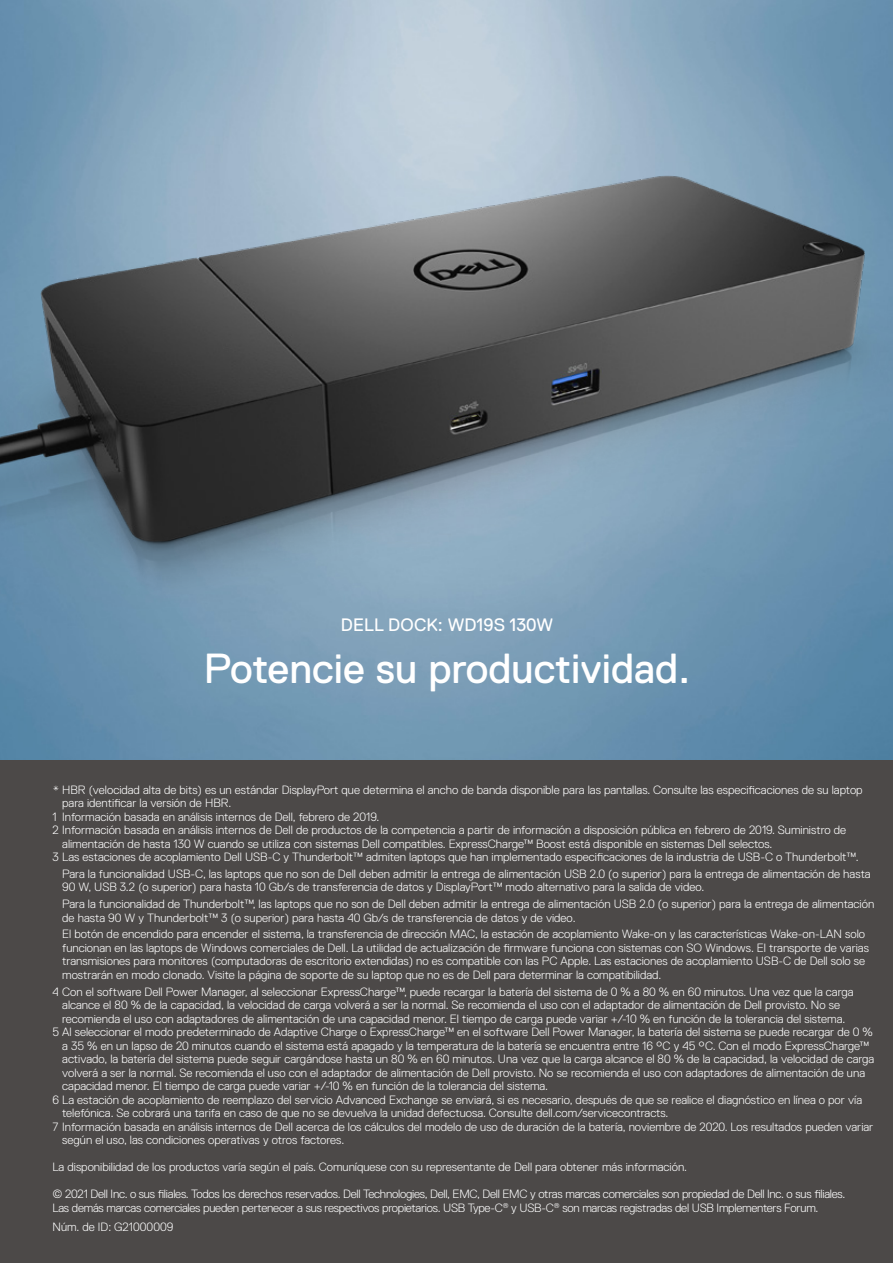
<style>
.page{position:relative;width:893px;height:1263px;background:#fff}
.page>*{position:absolute;margin:0;border:0;box-sizing:border-box;transform-origin:0 0}
.t1{font:42px "Dell Replica";color:#fff}
.t2{font:18px "Dell Replica";letter-spacing:.01em;color:#fff}
.t3{font:300 12px/13.5px "Dell Replica";color:#fff}
.t4{font:300 12px/13.5px "Dell Replica";letter-spacing:-.02em;color:#fff}
</style>
<div class="page">
<img style="left:0;top:684px;width:893px;height:77px">
<div style="left:0;top:761px;width:893px;height:502px;background:#4c4948"></div>
<img style="left:0;top:0;width:893px;height:684px">
<h2 class="t2" style="left:341px;top:615px;width:214px">DELL DOCK: WD19S 130W</h2>
<h1 class="t1" style="left:204px;top:646px;width:488px">Potencie su productividad.</h1>
<p class="t3" style="left:53px;top:783px;width:811px">* HBR (velocidad alta de bits) es un estándar DisplayPort que determina el ancho de banda disponible para las pantallas. Consulte las especificaciones de su laptop</p>
<p class="t3" style="left:62px;top:796px;width:171px">para identificar la versión de HBR.</p>
<p class="t3" style="left:53px;top:810px;width:328px">1 Información basada en análisis internos de Dell, febrero de 2019.</p>
<p class="t3" style="left:53px;top:823px;width:795px">2 Información basada en análisis internos de Dell de productos de la competencia a partir de información a disposición pública en febrero de 2019. Suministro de</p>
<p class="t3" style="left:62px;top:837px;width:712px">alimentación de hasta 130 W cuando se utiliza con sistemas Dell compatibles. ExpressCharge™ Boost está disponible en sistemas Dell selectos.</p>
<p class="t3" style="left:53px;top:850px;width:808px">3 Las estaciones de acoplamiento Dell USB-C y Thunderbolt™ admiten laptops que han implementado especificaciones de la industria de USB-C o Thunderbolt™.</p>
<p class="t3" style="left:62px;top:867px;width:810px">Para la funcionalidad USB-C, las laptops que no son de Dell deben admitir la entrega de alimentación USB 2.0 (o superior) para la entrega de alimentación de hasta<br>90 W, USB 3.2 (o superior) para hasta 10 Gb/s de transferencia de datos y DisplayPort™ modo alternativo para la salida de video.</p>
<p class="t3" style="left:62px;top:897px;width:813px">Para la funcionalidad de Thunderbolt™, las laptops que no son de Dell deben admitir la entrega de alimentación USB 2.0 (o superior) para la entrega de alimentación de hasta 90 W y Thunderbolt™ 3 (o superior) para hasta 40 Gb/s de transferencia de datos y de video.</p>
<p class="t3" style="left:62px;top:927px;width:808px">El botón de encendido para encender el sistema, la transferencia de dirección MAC, la estación de acoplamiento Wake-on y las características Wake-on-LAN solo funcionan en las laptops de Windows comerciales de Dell. La utilidad de actualización de firmware funciona con sistemas con SO Windows. El transporte de varias transmisiones para monitores (computadoras de escritorio extendidas) no es compatible con las PC Apple. Las estaciones de acoplamiento USB-C de Dell solo se mostrarán en modo clonado. Visite la página de soporte de su laptop que no es de Dell para determinar la compatibilidad.</p>
<p class="t3" style="left:53px;top:985px;width:802px">4 Con el software Dell Power Manager, al seleccionar ExpressCharge™, puede recargar la batería del sistema de 0 % a 80 % en 60 minutos. Una vez que la carga</p>
<p class="t3" style="left:62px;top:998px;width:779px">alcance el 80 % de la capacidad, la velocidad de carga volverá a ser la normal. Se recomienda el uso con el adaptador de alimentación de Dell provisto. No se</p>
<p class="t3" style="left:62px;top:1012px;width:784px">recomienda el uso con adaptadores de alimentación de una capacidad menor. El tiempo de carga puede variar +/-10 % en función de la tolerancia del sistema.</p>
<p class="t3" style="left:53px;top:1025px;width:822px">5 Al seleccionar el modo predeterminado de Adaptive Charge o ExpressCharge™ en el software Dell Power Manager, la batería del sistema se puede recargar de 0 %</p>
<p class="t3" style="left:62px;top:1039px;width:809px">a 35 % en un lapso de 20 minutos cuando el sistema está apagado y la temperatura de la batería se encuentra entre 16 °C y 45 °C. Con el modo ExpressCharge™</p>
<p class="t3" style="left:62px;top:1052px;width:814px">activado, la batería del sistema puede seguir cargándose hasta un 80 % en 60 minutos. Una vez que la carga alcance el 80 % de la capacidad, la velocidad de carga</p>
<p class="t3" style="left:62px;top:1066px;width:804px">volverá a ser la normal. Se recomienda el uso con el adaptador de alimentación de Dell provisto. No se recomienda el uso con adaptadores de alimentación de una</p>
<p class="t3" style="left:62px;top:1079px;width:487px">capacidad menor. El tiempo de carga puede variar +/-10 % en función de la tolerancia del sistema.</p>
<p class="t3" style="left:53px;top:1093px;width:811px">6 La estación de acoplamiento de reemplazo del servicio Advanced Exchange se enviará, si es necesario, después de que se realice el diagnóstico en línea o por vía</p>
<p class="t3" style="left:62px;top:1106px;width:608px">telefónica. Se cobrará una tarifa en caso de que no se devuelva la unidad defectuosa. Consulte dell.com/servicecontracts.</p>
<p class="t3" style="left:53px;top:1120px;width:822px">7 Información basada en análisis internos de Dell acerca de los cálculos del modelo de uso de duración de la batería, noviembre de 2020. Los resultados pueden variar</p>
<p class="t3" style="left:62px;top:1133px;width:283px">según el uso, las condiciones operativas y otros factores.</p>
<p class="t3" style="left:53px;top:1160px;width:636px">La disponibilidad de los productos varía según el país. Comuníquese con su representante de Dell para obtener más información.</p>
<p class="t4" style="left:53px;top:1187px;width:794px">© 2021 Dell Inc. o sus filiales. Todos los derechos reservados. Dell Technologies, Dell, EMC, Dell EMC y otras marcas comerciales son propiedad de Dell Inc. o sus filiales.<br>Las demás marcas comerciales pueden pertenecer a sus respectivos propietarios. USB Type-C<sup>®</sup> y USB-C<sup>®</sup> son marcas registradas del USB Implementers Forum.</p>
<p class="t3" style="left:53px;top:1220px;width:122px">Núm. de ID: G21000009</p>
</div>
